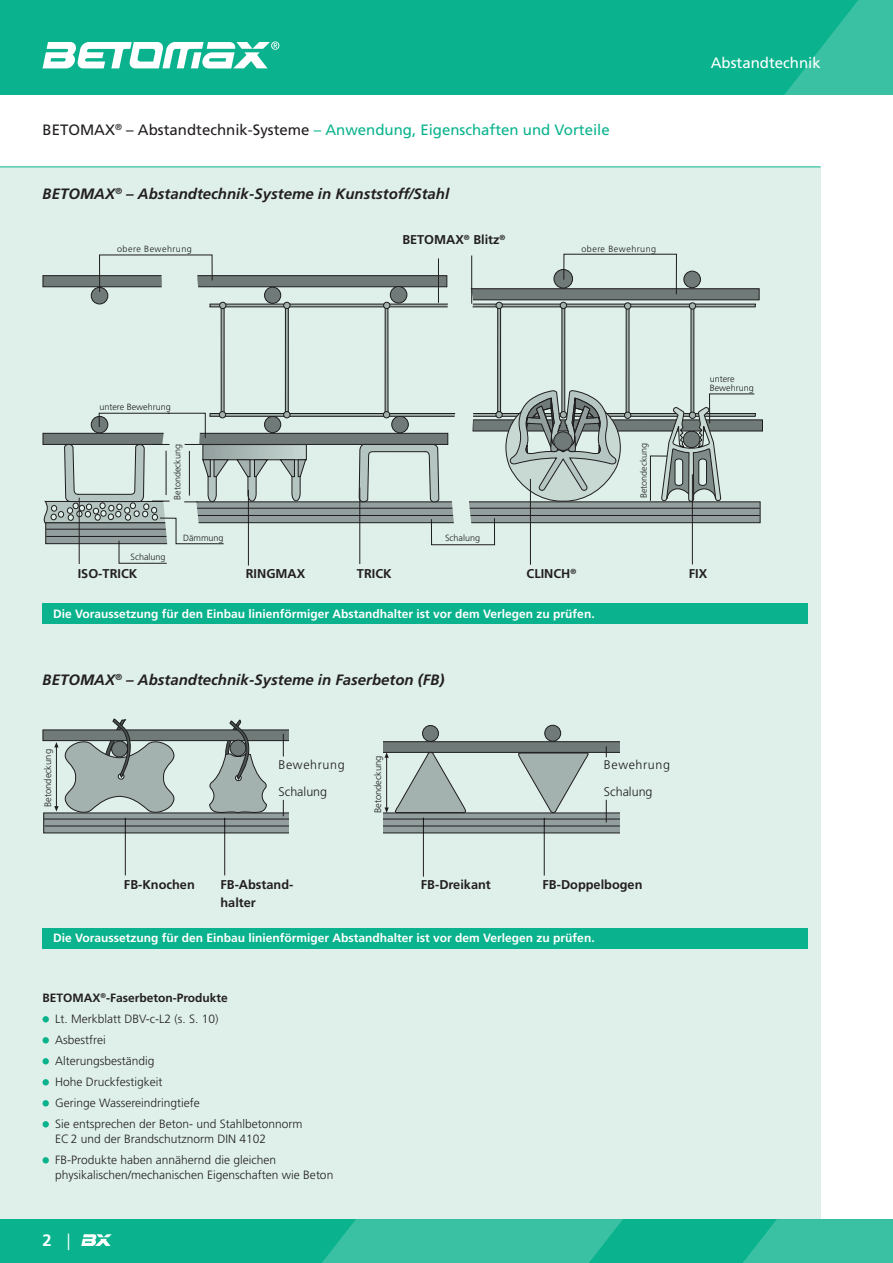
<style>
.page{position:relative;width:893px;height:1263px;background:#fff}
.page>*{position:absolute;margin:0;border:0;box-sizing:border-box;transform-origin:0 0}
.t1{font:700 16.5px "Frutiger LT Std";color:#fff}
.t2{font:italic 700 15px "Frutiger LT Std";color:#231f20}
.t3{font:15px "Frutiger LT Std";color:#0ab38d}
.t4{font:15px "Frutiger LT Std";color:#fff}
.t5{font:700 12.75px/18px "Frutiger LT Std";color:#231f20}
.t6{font:300 12.45px/27px "Frutiger";letter-spacing:.05em;color:#231f20}
.t7{font:300 12px/21px "Frutiger LT Std";color:#231f20}
.t8{font:700 12px "Frutiger LT Std";color:#fff}
.t9{font:300 9.3px "Frutiger";color:#231f20}
.t10{font:300 9px/9px "Frutiger";color:#231f20}
.t11{font:300 9px "Frutiger";letter-spacing:.05em;color:#231f20}
.s1{color:#231f20}
.s2{font-weight:700}
.s3{font-weight:300}
</style>
<div class="page">
<div style="left:0;top:0;width:893px;height:95px;background:#0ab38d"></div>
<svg style="left:43px;top:0;width:850px;height:95px"></svg>
<svg style="left:43px;top:41px;width:236px;height:27px"></svg>
<div style="left:0;top:168px;width:821px;height:1051px;background:#def0e9"></div>
<svg style="left:495px;top:502px;width:265px;height:21px;background:#889493"></svg>
<hr style="left:190px;top:508px;width:570px;height:1px;background:#231f20">
<hr style="left:190px;top:515px;width:570px;height:1px;background:#231f20">
<div style="left:497px;top:305px;width:4px;height:111px;border:1px solid #231f20"></div>
<div style="left:210px;top:413px;width:546px;height:3px;border:1px solid #231f20"></div>
<div style="left:210px;top:304px;width:546px;height:3px;border:1px solid #231f20"></div>
<div style="left:496px;top:302px;width:6px;height:7px;background:#a3b1af;border-radius:50%"></div>
<div style="left:496px;top:302px;width:6px;height:7px;border:1px solid #231f20;border-radius:50%"></div>
<div style="left:560px;top:302px;width:7px;height:7px;background:#a3b1af;border-radius:50%"></div>
<div style="left:560px;top:302px;width:7px;height:7px;border:1px solid #231f20;border-radius:50%"></div>
<div style="left:468px;top:288px;width:291px;height:12px;background:#6f7a79;border:1px solid #231f20"></div>
<div style="left:473px;top:420px;width:290px;height:11px;background:#6f7a79;border:1px solid #231f20"></div>
<svg style="left:496px;top:390px;width:67px;height:111px"></svg>
<div style="left:554px;top:432px;width:18px;height:18px;background:#6f7a79;border-radius:50%"></div>
<div style="left:554px;top:432px;width:18px;height:19px;border:1px solid #231f20;border-radius:50%"></div>
<svg style="left:554px;top:269px;width:19px;height:19px"></svg>
<div style="left:554px;top:269px;width:19px;height:19px;border:1px solid #231f20;border-radius:50%"></div>
<svg style="left:99px;top:255px;width:396px;height:309px"></svg>
<svg style="left:563px;top:254px;width:192px;height:247px"></svg>
<svg style="left:661px;top:407px;width:60px;height:158px"></svg>
<svg style="left:43px;top:263px;width:263px;height:286px"></svg>
<svg style="left:359px;top:444px;width:80px;height:58px"></svg>
<hr style="left:359px;top:487px;width:1px;height:77px;background:#231f20">
<hr style="left:248px;top:490px;width:1px;height:76px;background:#231f20">
<hr style="left:692px;top:474px;width:1px;height:90px;background:#231f20">
<hr style="left:530px;top:479px;width:1px;height:86px;background:#231f20">
<hr style="left:79px;top:498px;width:1px;height:66px;background:#231f20">
<hr style="left:438px;top:258px;width:1px;height:45px;background:#231f20">
<hr style="left:471px;top:255px;width:1px;height:49px;background:#231f20">
<svg style="left:43px;top:1016px;width:6px;height:6px"></svg>
<svg style="left:43px;top:1037px;width:6px;height:6px"></svg>
<svg style="left:43px;top:1058px;width:6px;height:6px"></svg>
<svg style="left:43px;top:1079px;width:6px;height:6px"></svg>
<svg style="left:43px;top:1100px;width:6px;height:6px"></svg>
<svg style="left:43px;top:1121px;width:6px;height:6px"></svg>
<svg style="left:43px;top:1157px;width:6px;height:6px"></svg>
<hr style="left:125px;top:818px;width:1px;height:57px;background:#231f20">
<hr style="left:423px;top:818px;width:1px;height:59px;background:#231f20">
<hr style="left:224px;top:818px;width:1px;height:57px;background:#231f20">
<hr style="left:544px;top:818px;width:1px;height:57px;background:#231f20">
<svg style="left:43px;top:718px;width:246px;height:115px"></svg>
<svg style="left:423px;top:725px;width:15px;height:16px"></svg>
<div style="left:422px;top:725px;width:17px;height:17px;border:1px solid #231f20;border-radius:50%"></div>
<svg style="left:545px;top:725px;width:16px;height:16px"></svg>
<div style="left:545px;top:725px;width:16px;height:16px;border:1px solid #231f20;border-radius:50%"></div>
<svg style="left:383px;top:730px;width:237px;height:103px"></svg>
<div style="left:43px;top:604px;width:765px;height:20px;background:#0ab38d"></div>
<div style="left:43px;top:928px;width:765px;height:20px;background:#0ab38d"></div>
<div style="left:0;top:1219px;width:893px;height:44px;background:#0ab38d"></div>
<svg style="left:322px;top:1219px;width:571px;height:44px"></svg>
<svg style="left:81px;top:1234px;width:31px;height:12px"></svg>
<hr style="left:0;top:166px;width:821px;height:1px;background:#0ab38d">
<p class="t3" style="left:43px;top:121px;width:569px"><span class="s1">BETOMAX</span><sup>®</sup> <span class="s1">– Abstandtechnik-Systeme</span> – Anwendung, Eigenschaften und Vorteile</p>
<p class="t2" style="left:43px;top:185px;width:408px">BETOMAX<sup>®</sup> – Abstandtechnik-Systeme in Kunststoff/Stahl</p>
<p class="t11" style="left:117px;top:244px;width:76px">obere Bewehrung</p>
<p class="t10" style="left:99px;top:402px;width:73px">untere Bewehrung</p>
<p class="t5" style="left:402px;top:231px;width:105px">BETOMAX<sup>®</sup> Blitz<sup>®</sup></p>
<p class="t11" style="left:581px;top:243px;width:76px">obere Bewehrung</p>
<p class="t10" style="left:173px;top:500px;width:57px;rotate:-90deg">Betondeckung</p>
<p class="t10" style="left:639px;top:498px;width:57px;rotate:-90deg">Betondeckung</p>
<p class="t10" style="left:131px;top:552px;width:37px">Schalung</p>
<p class="t10" style="left:183px;top:533px;width:42px">Dämmung</p>
<p class="t10" style="left:445px;top:534px;width:37px">Schalung</p>
<p class="t4" style="left:711px;top:54px;width:112px">Abstandtechnik</p>
<p class="t10" style="left:710px;top:374px;width:46px">untere<br>Bewehrung</p>
<p class="t5" style="left:78px;top:564px;width:61px">ISO-TRICK</p>
<p class="t5" style="left:357px;top:564px;width:36px">TRICK</p>
<p class="t5" style="left:526px;top:564px;width:51px">CLINCH<sup>®</sup></p>
<p class="t5" style="left:689px;top:564px;width:20px">FIX</p>
<p class="t5" style="left:246px;top:564px;width:61px">RINGMAX</p>
<p class="t8" style="left:53px;top:606px;width:543px">Die Voraussetzung für den Einbau linienförmiger Abstandhalter ist vor dem Verlegen zu prüfen.</p>
<p class="t2" style="left:43px;top:671px;width:404px">BETOMAX<sup>®</sup> – Abstandtechnik-Systeme in Faserbeton (FB)</p>
<p class="t9" style="left:43px;top:807px;width:59px;rotate:-90deg">Betondeckung</p>
<p class="t6" style="left:623px;top:751px;width:68px">Bewehrung<br>Schalung</p>
<p class="t6" style="left:279px;top:751px;width:68px">Bewehrung<br>Schalung</p>
<p class="t9" style="left:373px;top:813px;width:59px;rotate:-90deg">Betondeckung</p>
<p class="t6" style="left:604px;top:751px;width:68px">Bewehrung<br>Schalung</p>
<p class="t6" style="left:259px;top:751px;width:68px">Bewehrung<br>Schalung</p>
<p class="t5" style="left:124px;top:876px;width:72px">FB-Knochen</p>
<p class="t5" style="left:421px;top:875px;width:71px">FB-Dreikant</p>
<p class="t5" style="left:543px;top:875px;width:101px">FB-Doppelbogen</p>
<p class="t5" style="left:220px;top:875px;width:74px">FB-Abstand&shy;halter</p>
<p class="t8" style="left:53px;top:931px;width:543px">Die Voraussetzung für den Einbau linienförmiger Abstandhalter ist vor dem Verlegen zu prüfen.</p>
<p class="t7" style="left:55px;top:987px;width:249px;text-indent:-13px"><span class="s2">BETOMAX</span><sup>®</sup><span class="s2">-Faserbeton-Produkte<br></span>Lt. Merkblatt DBV-c-L2 (s. S. 10)<br>Asbestfrei<br>Alterungsbeständig<br>Hohe Druckfestigkeit<br>Geringe Wassereindringtiefe<br>Sie entsprechen der Beton- und Stahlbetonnorm</p>
<p class="t7" style="left:55px;top:1128px;width:222px">EC2 und der Brandschutznorm DIN 4102<br>FB-Produkte haben annähernd die gleichen</p>
<p class="t7" style="left:55px;top:1164px;width:280px">physikalischen/mechanischen Eigenschaften wie Beton</p>
<h1 class="t1" style="left:43px;top:1230px;width:30px">2 <span class="s3">|</span></h1>
</div>
